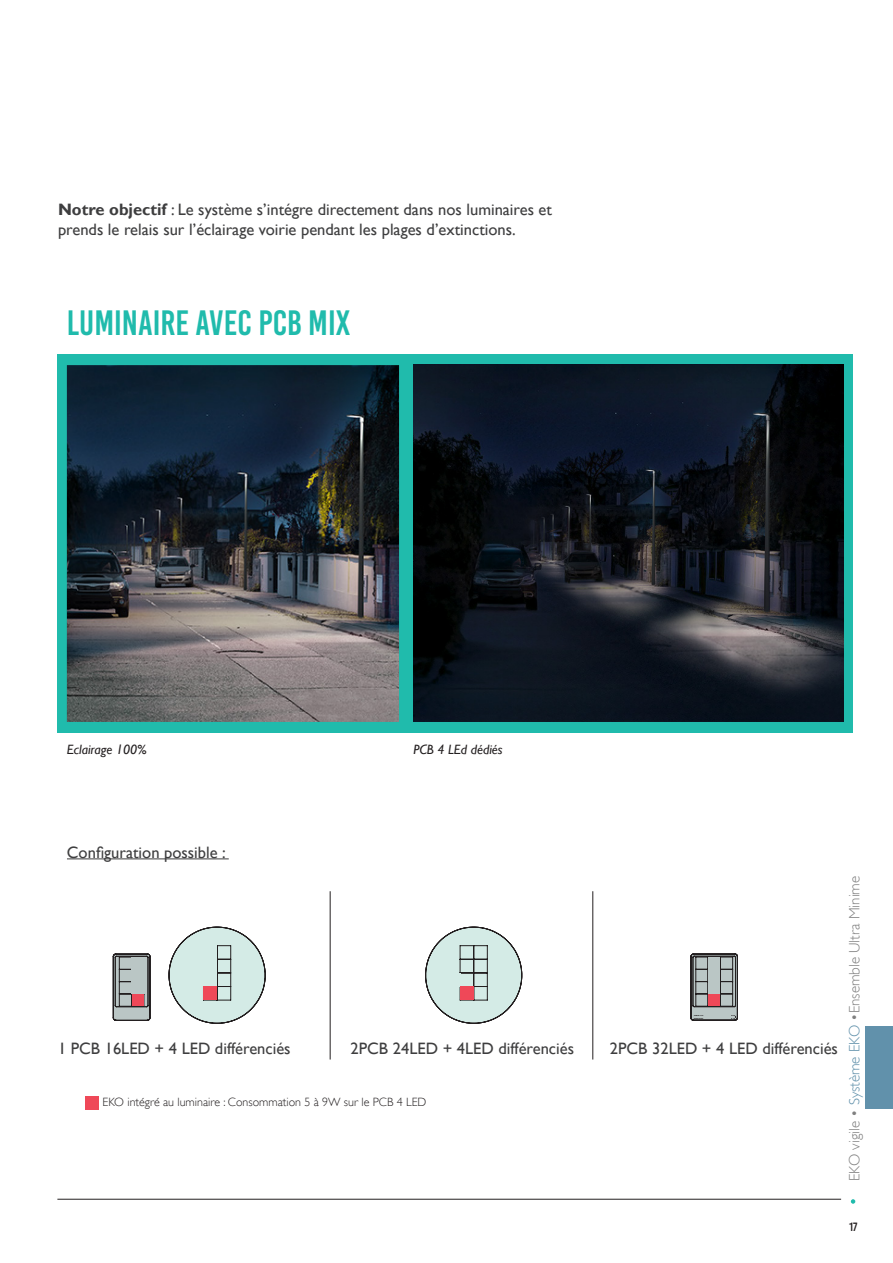
<style>
.page{position:relative;width:893px;height:1263px;background:#fff}
.page>*{position:absolute;margin:0;border:0;box-sizing:border-box;transform-origin:0 0}
.t1{font:35.25px "Bebas Kai";color:#20bbac}
.t2{font:16.5px/19.8px "Gill Sans";color:#3e3e3f}
.t3{font:300 15px "Gill Sans";color:#808080}
.t4{font:italic 13.5px "Gill Sans";color:#231f20}
.t5{font:300 12px "Gill Sans";color:#231f20}
.t6{font:12px "Bebas Kai";color:#231f20}
.s1{font-weight:700}
.s2{color:#6191ab}
</style>
<div class="page">
<svg style="left:851px;top:1199px;width:4px;height:5px"></svg>
<hr style="left:57px;top:1199px;width:784px;height:1px;background:#231f20">
<div style="left:57px;top:354px;width:795px;height:378px;background:#20bbac"></div>
<img style="left:67px;top:365px;width:332px;height:357px">
<img style="left:413px;top:364px;width:430px;height:358px">
<hr style="left:67px;top:858px;width:162px;height:1px;background:#3e3e3f">
<svg style="left:169px;top:927px;width:97px;height:97px"></svg>
<div style="left:198px;top:1004px;width:41px;height:7px;background:#d4ebe6"></div>
<svg style="left:113px;top:954px;width:38px;height:67px"></svg>
<div style="left:115px;top:1014px;width:34px;height:5px;background:#bac6c5;border-radius:3px"></div>
<svg style="left:690px;top:954px;width:48px;height:67px"></svg>
<hr style="left:693px;top:1016px;width:42px;height:2px;background:#bac6c5">
<svg style="left:425px;top:927px;width:97px;height:97px"></svg>
<div style="left:201px;top:944px;width:16px;height:42px;background:#d4ebe6"></div>
<div style="left:132px;top:957px;width:14px;height:36px;background:#bac6c5"></div>
<div style="left:708px;top:957px;width:12px;height:36px;background:#bac6c5"></div>
<div style="left:460px;top:987px;width:14px;height:13px;background:#ef4858"></div>
<div style="left:204px;top:987px;width:13px;height:13px;background:#ef4858"></div>
<div style="left:132px;top:994px;width:12px;height:12px;background:#ef4858"></div>
<div style="left:708px;top:994px;width:12px;height:12px;background:#ef4858"></div>
<div style="left:86px;top:1096px;width:13px;height:13px;background:#ef4858"></div>
<hr style="left:330px;top:891px;width:1px;height:168px;background:#231f20">
<hr style="left:592px;top:891px;width:1px;height:168px;background:#231f20">
<div style="left:866px;top:1026px;width:27px;height:82px;background:#6191ab"></div>
<p class="t2" style="left:58px;top:200px;width:495px"><span class="s1">Notre objectif</span> : Le système s’intégre directement dans nos luminaires et prends le relais sur l’éclairage voirie pendant les plages d’extinctions.</p>
<p class="t1" style="left:67px;top:304px;width:285px">LUMINAIRE AVEC PCB MIX</p>
<p class="t4" style="left:67px;top:741px;width:81px">Eclairage 100%</p>
<p class="t4" style="left:413px;top:741px;width:91px">PCB 4 LEd dédiés</p>
<p class="t2" style="left:67px;top:842px;width:160px">Configuration possible :</p>
<p class="t2" style="left:58px;top:1039px;width:234px">1 PCB 16LED + 4 LED différenciés</p>
<p class="t2" style="left:351px;top:1039px;width:225px">2PCB 24LED + 4LED différenciés</p>
<p class="t2" style="left:610px;top:1039px;width:230px">2PCB 32LED + 4 LED différenciés</p>
<p class="t5" style="left:102px;top:1095px;width:325px">EKO intégré au luminaire : Consommation 5 à 9W sur le PCB 4 LED</p>
<p class="t3" style="left:846px;top:1181px;width:307px;rotate:-90deg">EKO vigile • <span class="s2">Système EKO</span> •Ensemble Ultra Minime</p>
<p class="t6" style="left:849px;top:1220px;width:10px">17</p>
</div>
